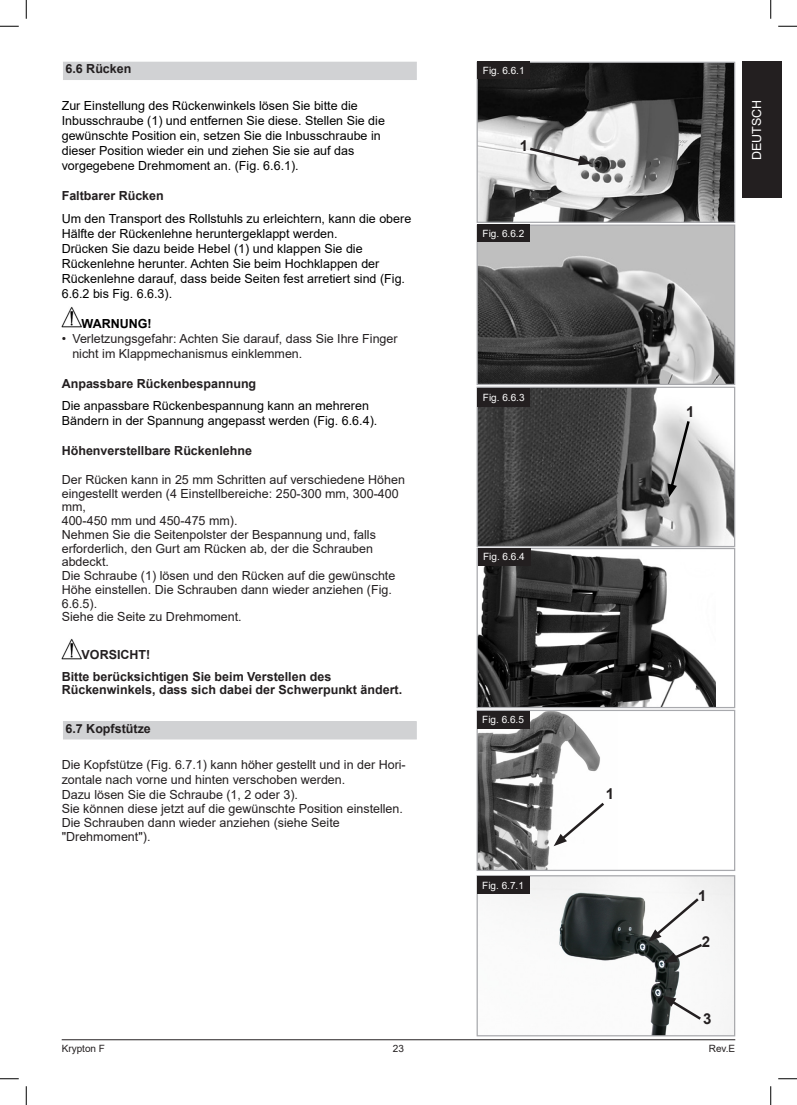
<style>
.page{position:relative;width:797px;height:1105px;background:#fff}
.page>*{position:absolute;margin:0;border:0;box-sizing:border-box;transform-origin:0 0}
.t1{font:700 15px "Arial";color:#231f20}
.BODY_TEXT{font:12.5px/13.8px "Arial";color:#231f20}
.body{font:12.5px/15px "Arial";color:#000}
.BODY_TEXT-2{font:700 12.5px/13.8px "Arial";color:#231f20}
.DE_Sub_Heading_Dummy{font:700 12.5px "Arial";color:#231f20}
.DE_Sub_Heading{font:700 12.5px "Arial";color:#231f20}
.body-2{font:700 12.5px "Arial";color:#000}
.t2{font:12.5px "Arial";color:#fff}
.Bildnummer{font:10px "Arial";color:#fff}
.t3{font:10px "Arial";color:#231f20}
</style>
<div class="page">
<div style="left:742px;top:62px;width:39px;height:136px;background:#231f20"></div>
<hr style="left:62px;top:1039px;width:673px;height:1px;background:#231f20">
<div style="left:64px;top:62px;width:352px;height:17px;background:#d1d2d4"></div>
<div style="left:63px;top:62px;width:354px;height:18px;border:1px solid #d1d2d4"></div>
<img style="left:62px;top:307px;width:20px;height:20px">
<img style="left:62px;top:639px;width:20px;height:20px">
<div style="left:64px;top:722px;width:352px;height:17px;background:#d1d2d4"></div>
<div style="left:63px;top:721px;width:354px;height:18px;border:1px solid #d1d2d4"></div>
<img style="left:478px;top:64px;width:255px;height:157px">
<div style="left:476px;top:62px;width:259px;height:161px;border:1px solid #a8a9ad"></div>
<div style="left:477px;top:62px;width:53px;height:17px;background:#231f20"></div>
<svg style="left:527px;top:146px;width:65px;height:19px"></svg>
<img style="left:478px;top:226px;width:255px;height:157px">
<div style="left:476px;top:224px;width:259px;height:161px;border:1px solid #a8a9ad"></div>
<div style="left:477px;top:224px;width:52px;height:18px;background:#231f20"></div>
<img style="left:478px;top:550px;width:237px;height:156px">
<div style="left:476px;top:548px;width:259px;height:160px;border:1px solid #a8a9ad"></div>
<div style="left:478px;top:548px;width:52px;height:17px;background:#231f20"></div>
<img style="left:478px;top:389px;width:255px;height:156px">
<div style="left:476px;top:387px;width:259px;height:160px;border:1px solid #a8a9ad"></div>
<div style="left:477px;top:388px;width:53px;height:19px;background:#231f20"></div>
<svg style="left:667px;top:418px;width:24px;height:80px;background:#afafaf"></svg>
<img style="left:499px;top:877px;width:234px;height:157px">
<div style="left:476px;top:875px;width:259px;height:161px;border:1px solid #a8a9ad"></div>
<div style="left:477px;top:876px;width:52px;height:18px;background:#231f20"></div>
<svg style="left:662px;top:996px;width:41px;height:26px"></svg>
<svg style="left:648px;top:896px;width:56px;height:67px"></svg>
<img style="left:478px;top:712px;width:122px;height:157px">
<div style="left:476px;top:710px;width:259px;height:161px;border:1px solid #a8a9ad"></div>
<div style="left:477px;top:711px;width:52px;height:17px;background:#231f20"></div>
<svg style="left:553px;top:800px;width:51px;height:46px"></svg>
<svg style="left:0;top:25px;width:19px;height:2px"></svg>
<svg style="left:778px;top:25px;width:19px;height:2px"></svg>
<svg style="left:0;top:1078px;width:19px;height:1px"></svg>
<svg style="left:778px;top:1078px;width:19px;height:1px"></svg>
<svg style="left:25px;top:0;width:2px;height:19px"></svg>
<svg style="left:25px;top:1086px;width:2px;height:19px"></svg>
<svg style="left:770px;top:0;width:1px;height:19px"></svg>
<svg style="left:770px;top:1086px;width:1px;height:19px"></svg>
<p class="DE_Sub_Heading" style="left:65px;top:60px;width:67px">6.6 Rücken</p>
<p class="body" style="left:62px;top:98px;width:325px">Zur Einstellung des Rückenwinkels lösen Sie bitte die Inbusschraube (1) und entfernen Sie diese. Stellen Sie die gewünschte Position ein, setzen Sie die Inbusschraube in dieser Position wieder ein und ziehen Sie sie auf das vorgegebene Drehmoment an. (Fig. 6.6.1).</p>
<p class="DE_Sub_Heading_Dummy" style="left:62px;top:187px;width:104px">Faltbarer Rücken</p>
<p class="body" style="left:62px;top:211px;width:351px">Um den Transport des Rollstuhls zu erleichtern, kann die obere<br>Hälfte der Rückenlehne heruntergeklappt werden.</p>
<p class="body" style="left:62px;top:241px;width:345px">Drücken Sie dazu beide Hebel (1) und klappen Sie die Rückenlehne herunter. Achten Sie beim Hochklappen der Rückenlehne darauf, dass beide Seiten fest arretiert sind (Fig.<br>6.6.2 bis Fig. 6.6.3).</p>
<p class="body-2" style="left:82px;top:314px;width:72px">WARNUNG!</p>
<p class="BODY_TEXT" style="left:72px;top:331px;width:327px;line-height:15px;text-indent:-11px">• Verletzungsgefahr: Achten Sie darauf, dass Sie Ihre Finger nicht im Klappmechanismus einklemmen.</p>
<p class="DE_Sub_Heading_Dummy" style="left:62px;top:374px;width:196px">Anpassbare Rückenbespannung</p>
<p class="body" style="left:62px;top:398px;width:317px">Die anpassbare Rückenbespannung kann an mehreren<br>Bändern in der Spannung angepasst werden (Fig. 6.6.4).</p>
<p class="DE_Sub_Heading_Dummy" style="left:62px;top:442px;width:192px">Höhenverstellbare Rückenlehne</p>
<p class="BODY_TEXT" style="left:62px;top:472px;width:345px">Der Rücken kann in 25 mm Schritten auf verschiedene Höhen eingestellt werden (4 Einstellbereiche: 250-300 mm, 300-400 mm,</p>
<p class="BODY_TEXT" style="left:62px;top:514px;width:177px">400-450 mm und 450-475 mm).</p>
<p class="BODY_TEXT" style="left:62px;top:527px;width:316px">Nehmen Sie die Seitenpolster der Bespannung und, falls erforderlich, den Gurt am Rücken ab, der die Schrauben abdeckt.</p>
<p class="BODY_TEXT" style="left:62px;top:569px;width:335px">Die Schraube (1) lösen und den Rücken auf die gewünschte<br>Höhe einstellen. Die Schrauben dann wieder anziehen (Fig.<br>6.6.5).</p>
<p class="BODY_TEXT" style="left:62px;top:610px;width:181px">Siehe die Seite zu Drehmoment.</p>
<p class="BODY_TEXT-2" style="left:82px;top:648px;width:70px">VORSICHT!</p>
<p class="BODY_TEXT-2" style="left:62px;top:670px;width:342px">Bitte berücksichtigen Sie beim Verstellen des<br>Rückenwinkels, dass sich dabei der Schwerpunkt ändert.</p>
<p class="DE_Sub_Heading" style="left:65px;top:719px;width:87px">6.7 Kopfstütze</p>
<p class="BODY_TEXT" style="left:62px;top:757px;width:345px;line-height:15px">Die Kopfstütze (Fig. 6.7.1) kann höher gestellt und in der Hori&shy;zontale nach vorne und hinten verschoben werden.</p>
<p class="BODY_TEXT" style="left:62px;top:788px;width:238px">Dazu lösen Sie die Schraube (1, 2 oder 3).</p>
<p class="BODY_TEXT" style="left:62px;top:802px;width:343px">Sie können diese jetzt auf die gewünschte Position einstellen.<br>Die Schrauben dann wieder anziehen (siehe Seite "Drehmoment").</p>
<p class="Bildnummer" style="left:483px;top:64px;width:43px">Fig. 6.6.1</p>
<p class="t1" style="left:520px;top:135px;width:10px">1</p>
<p class="Bildnummer" style="left:482px;top:227px;width:43px">Fig. 6.6.2</p>
<p class="Bildnummer" style="left:483px;top:390px;width:43px">Fig. 6.6.3</p>
<p class="Bildnummer" style="left:483px;top:550px;width:43px">Fig. 6.6.4</p>
<p class="Bildnummer" style="left:482px;top:713px;width:43px">Fig. 6.6.5</p>
<p class="Bildnummer" style="left:482px;top:878px;width:43px">Fig. 6.7.1</p>
<p class="t2" style="left:748px;top:160px;width:62px;rotate:-90deg">DEUTSCH</p>
<p class="t1" style="left:686px;top:402px;width:10px">1</p>
<p class="t1" style="left:606px;top:783px;width:10px">1</p>
<p class="t1" style="left:698px;top:885px;width:10px">1</p>
<p class="t1" style="left:702px;top:931px;width:10px">2</p>
<p class="t1" style="left:703px;top:1008px;width:10px">3</p>
<p class="t3" style="left:62px;top:1042px;width:45px">Krypton F</p>
<p class="t3" style="left:393px;top:1042px;width:13px">23</p>
<p class="t3" style="left:708px;top:1042px;width:28px">Rev.E</p>
</div>
